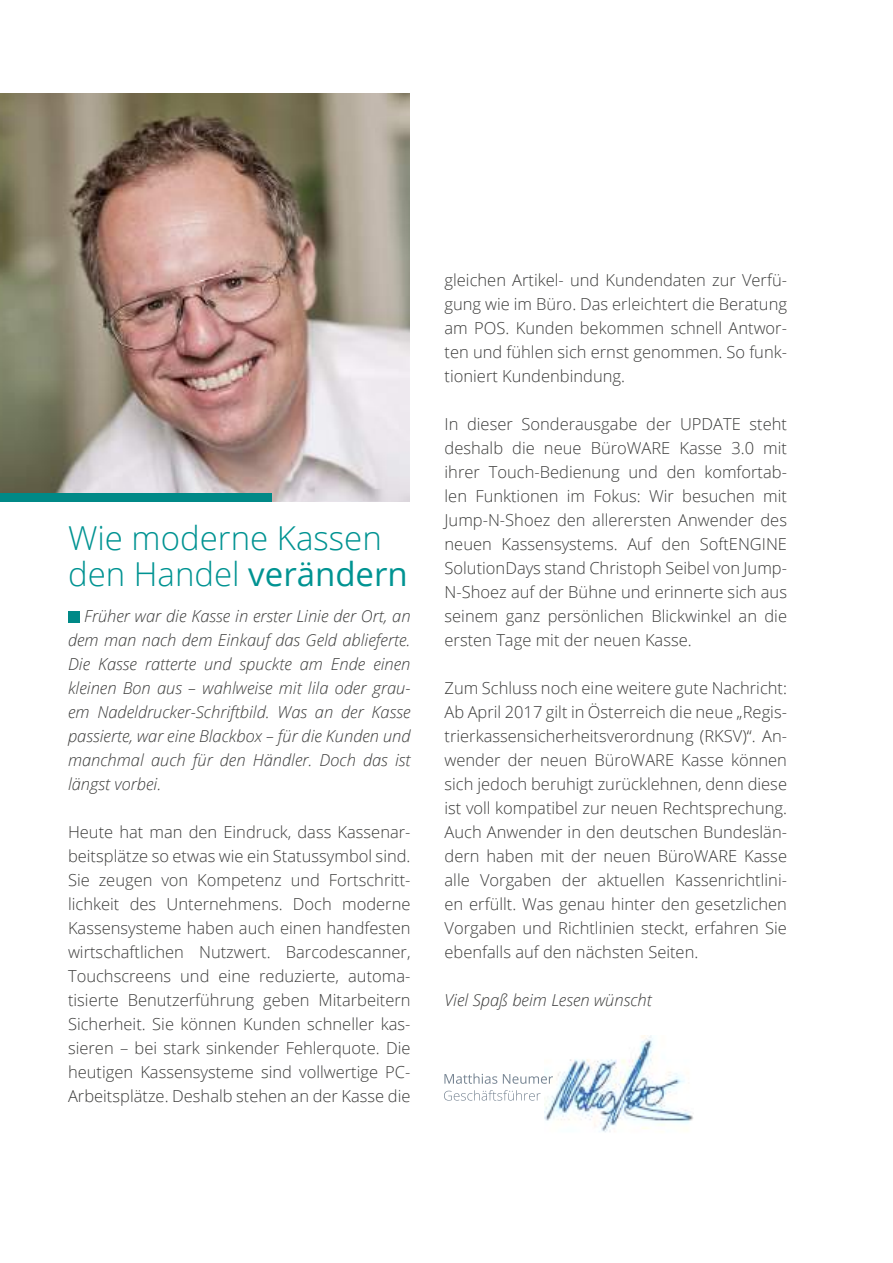
<style>
.page{position:relative;width:893px;height:1263px;background:#fff}
.page>*{position:absolute;margin:0;border:0;box-sizing:border-box;transform-origin:0 0}
.t1{font:300 33px/36px "Open Sans";color:#009392}
.t2{font:300 16.5px/24px "Open Sans";color:#3c3c3b;text-align:justify}
.t3{font:italic 300 16.5px/24px "Open Sans";color:#3c3c3b;text-align:justify}
.s1{font-weight:400}
</style>
<div class="page">
<div style="left:68px;top:611px;width:11px;height:11px;background:#008987"></div>
<img style="left:544px;top:1035px;width:149px;height:98px">
<svg style="left:444px;top:1090px;width:97px;height:10px"></svg>
<svg style="left:444px;top:1073px;width:109px;height:11px"></svg>
<img style="left:0;top:94px;width:409px;height:408px">
<div style="left:0;top:493px;width:271px;height:9px;background:#008987"></div>
<h1 class="t1" style="left:68px;top:519px;width:341px">Wie moderne Kassen den Handel <span class="s1">verändern</span></h1>
<p class="t3" style="left:68px;top:603px;width:344px;text-indent:16px">Früher war die Kasse in erster Linie der Ort, an dem man nach dem Einkauf das Geld ablieferte.<br>Die Kasse ratterte und spuckte am Ende einen kleinen Bon aus – wahlweise mit lila oder grau&shy;em Nadeldrucker-Schriftbild. Was an der Kasse passierte, war eine Blackbox – für die Kunden und manchmal auch für den Händler. Doch das ist längst vorbei.</p>
<p class="t2" style="left:68px;top:820px;width:344px">Heute hat man den Eindruck, dass Kassenar&shy;beitsplätze so etwas wie ein Statussymbol sind.<br>Sie zeugen von Kompetenz und Fortschritt&shy;lichkeit des Unternehmens. Doch moderne Kassensysteme haben auch einen handfesten wirtschaftlichen Nutzwert. Barcodescanner, Touchscreens und eine reduzierte, automa&shy;tisierte Benutzerführung geben Mitarbeitern Sicherheit. Sie können Kunden schneller kas&shy;sieren – bei stark sinkender Fehlerquote. Die heutigen Kassensysteme sind vollwertige PC-Arbeitsplätze. Deshalb stehen an der Kasse die</p>
<p class="t2" style="left:445px;top:268px;width:344px">gleichen Artikel- und Kundendaten zur Verfü&shy;gung wie im Büro. Das erleichtert die Beratung am POS. Kunden bekommen schnell Antwor&shy;ten und fühlen sich ernst genommen. So funk&shy;tioniert Kundenbindung.</p>
<p class="t2" style="left:445px;top:412px;width:344px">In dieser Sonderausgabe der UPDATE steht deshalb die neue BüroWARE Kasse 3.0 mit ihrer Touch-Bedienung und den komfortab&shy;len Funktionen im Fokus: Wir besuchen mit Jump-N-Shoez den allerersten Anwender des neuen Kassensystems. Auf den SoftENGINE SolutionDays stand Christoph Seibel von Jump-N-Shoez auf der Bühne und erinnerte sich aus seinem ganz persönlichen Blickwinkel an die ersten Tage mit der neuen Kasse.</p>
<p class="t2" style="left:445px;top:676px;width:344px">Zum Schluss noch eine weitere gute Nachricht:<br>Ab April 2017 gilt in Österreich die neue „Regis&shy;trierkassensicherheitsverordnung (RKSV)“. An&shy;wender der neuen BüroWARE Kasse können sich jedoch beruhigt zurücklehnen, denn diese ist voll kompatibel zur neuen Rechtsprechung.<br>Auch Anwender in den deutschen Bundeslän&shy;dern haben mit der neuen BüroWARE Kasse alle Vorgaben der aktuellen Kassenrichtlini&shy;en erfüllt. Was genau hinter den gesetzlichen Vorgaben und Richtlinien steckt, erfahren Sie ebenfalls auf den nächsten Seiten.</p>
<p class="t3" style="left:445px;top:988px;width:209px">Viel Spaß beim Lesen wünscht</p>
</div>
